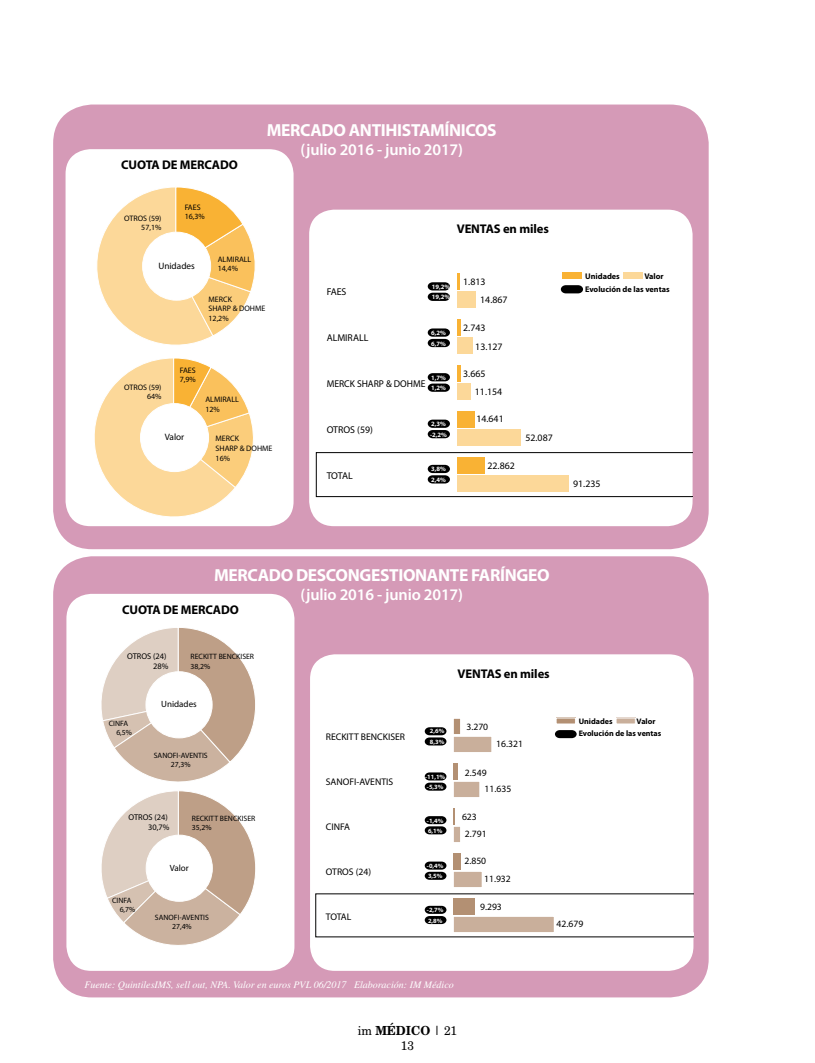
<style>
.page{position:relative;width:815px;height:1063px;background:#fff}
.page>*{position:absolute;margin:0;border:0;box-sizing:border-box;transform-origin:0 0}
.t1{font:700 17.5px "Myriad Pro";letter-spacing:-.02em;color:#fff}
.t2{font:600 16.25px "Myriad Pro";letter-spacing:-.01em;color:#fff}
.t3{font:700 12.62px "Myriad Pro";letter-spacing:-.01em;color:#000}
.t4{font:12.5px/15px "New Brunswick";color:#000;text-align:center;scale:.95 1}
.t5{font:italic 10px "Times";color:#fff}
.t6{font:9.88px "Myriad Pro";color:#000}
.t7{font:9.62px "Myriad Pro";color:#000}
.t8{font:9.25px "Myriad Pro";color:#000}
.t9{font:9px "Myriad Pro";color:#000}
.t10{font:8.38px/10px "Myriad Pro";color:#000;text-align:right}
.t11{font:700 8.25px/12.8px "Myriad Pro";color:#000}
.t12{font:8px/9.5px "Myriad Pro";color:#000}
.t13{font:700 8px/12.5px "Myriad Pro";color:#000}
.t14{font:7.75px/9.2px "Myriad Pro";color:#000}
.t15{font:700 6.62px/10.8px "Myriad Pro";color:#f6f6f6}
.t16{font:700 6.38px/10.5px "Myriad Pro";color:#f6f6f6}
.s1{font-weight:700}
</style>
<div class="page">
<div style="left:53px;top:105px;width:656px;height:444px;background:#d59ab7;border-radius:39px"></div>
<div style="left:66px;top:149px;width:228px;height:377px;background:#fff;border-radius:25px"></div>
<div style="left:309px;top:210px;width:384px;height:316px;background:#fff;border-radius:25px"></div>
<svg style="left:97px;top:187px;width:158px;height:158px"></svg>
<div style="left:143px;top:232px;width:68px;height:68px;background:#fff;border-radius:50%"></div>
<div style="left:142px;top:232px;width:69px;height:69px;border:1px solid #fff;border-radius:50%"></div>
<svg style="left:94px;top:358px;width:159px;height:159px"></svg>
<div style="left:141px;top:404px;width:68px;height:68px;background:#fff;border-radius:50%"></div>
<div style="left:140px;top:403px;width:69px;height:69px;border:1px solid #fff;border-radius:50%"></div>
<svg style="left:428px;top:328px;width:22px;height:19px"></svg>
<div style="left:457px;top:292px;width:18px;height:16px;background:#fcd899"></div>
<div style="left:457px;top:338px;width:16px;height:16px;background:#fcd899"></div>
<div style="left:457px;top:384px;width:13px;height:16px;background:#fcd899"></div>
<div style="left:457px;top:430px;width:64px;height:16px;background:#fcd899"></div>
<svg style="left:457px;top:273px;width:3px;height:17px"></svg>
<hr style="left:457px;top:319px;width:4px;height:17px;background:#f9b234">
<hr style="left:457px;top:365px;width:4px;height:17px;background:#f9b234">
<div style="left:457px;top:411px;width:17px;height:17px;background:#f9b234"></div>
<svg style="left:316px;top:452px;width:377px;height:59px"></svg>
<svg style="left:428px;top:282px;width:22px;height:19px"></svg>
<svg style="left:428px;top:373px;width:22px;height:19px"></svg>
<svg style="left:428px;top:420px;width:22px;height:18px"></svg>
<svg style="left:561px;top:285px;width:22px;height:8px"></svg>
<div style="left:562px;top:273px;width:20px;height:6px;background:#f9b234"></div>
<div style="left:623px;top:273px;width:20px;height:6px;background:#fcd899"></div>
<div style="left:53px;top:556px;width:656px;height:441px;background:#d59ab7;border-radius:39px"></div>
<div style="left:66px;top:594px;width:228px;height:377px;background:#fff;border-radius:25px"></div>
<div style="left:310px;top:654px;width:383px;height:317px;background:#fff;border-radius:25px"></div>
<svg style="left:425px;top:772px;width:21px;height:19px"></svg>
<div style="left:453px;top:736px;width:39px;height:17px;background:#c9af9b"></div>
<div style="left:453px;top:736px;width:39px;height:17px;border:1px solid #fff"></div>
<div style="left:453px;top:781px;width:27px;height:17px;background:#c9af9b"></div>
<div style="left:453px;top:781px;width:27px;height:17px;border:1px solid #fff"></div>
<div style="left:453px;top:826px;width:8px;height:17px;background:#c9af9b"></div>
<div style="left:453px;top:826px;width:8px;height:17px;border:1px solid #fff"></div>
<div style="left:453px;top:871px;width:29px;height:17px;background:#c9af9b"></div>
<div style="left:453px;top:871px;width:30px;height:17px;border:1px solid #fff"></div>
<div style="left:453px;top:718px;width:8px;height:17px;background:#b39073"></div>
<div style="left:453px;top:718px;width:8px;height:17px;border:1px solid #fff"></div>
<div style="left:453px;top:763px;width:5px;height:17px;background:#b39073"></div>
<svg style="left:453px;top:808px;width:2px;height:17px"></svg>
<div style="left:453px;top:853px;width:8px;height:17px;background:#b39073"></div>
<svg style="left:316px;top:894px;width:378px;height:56px"></svg>
<svg style="left:425px;top:727px;width:21px;height:18px"></svg>
<svg style="left:425px;top:816px;width:21px;height:18px"></svg>
<svg style="left:425px;top:862px;width:21px;height:18px"></svg>
<svg style="left:555px;top:730px;width:22px;height:8px"></svg>
<div style="left:556px;top:718px;width:19px;height:6px;background:#b39073"></div>
<div style="left:616px;top:718px;width:19px;height:6px;background:#c9af9b"></div>
<div style="left:616px;top:718px;width:20px;height:6px;border:1px solid #fff"></div>
<svg style="left:101px;top:628px;width:154px;height:154px"></svg>
<div style="left:146px;top:672px;width:66px;height:66px;background:#fff;border-radius:50%"></div>
<div style="left:146px;top:671px;width:66px;height:67px;border:1px solid #fff;border-radius:50%"></div>
<svg style="left:101px;top:791px;width:155px;height:154px"></svg>
<div style="left:146px;top:835px;width:66px;height:66px;background:#fff;border-radius:50%"></div>
<div style="left:146px;top:835px;width:67px;height:67px;border:1px solid #fff;border-radius:50%"></div>
<h3 class="t3" style="left:121px;top:157px;width:118px">CUOTA DE MERCADO</h3>
<p class="t12" style="left:124px;top:213px;width:39px;text-align:right">OTROS (59)<br>57,1%</p>
<p class="t12" style="left:185px;top:202px;width:22px">FAES<br>16,3%</p>
<h1 class="t1" style="left:267px;top:119px;width:231px">MERCADO ANTIHISTAMÍNICOS</h1>
<h2 class="t2" style="left:301px;top:139px;width:164px">(julio 2016 - junio 2017)</h2>
<h3 class="t3" style="left:457px;top:221px;width:94px">VENTAS en miles</h3>
<p class="t8" style="left:158px;top:260px;width:38px">Unidades</p>
<p class="t12" style="left:218px;top:254px;width:35px">ALMIRALL<br>14,4%</p>
<p class="t12" style="left:209px;top:294px;width:58px">MERCK<br>SHARP &amp; DOHME<br>12,2%</p>
<p class="t12" style="left:124px;top:382px;width:39px;text-align:right">OTROS (59)<br>64%</p>
<p class="t12" style="left:180px;top:365px;width:18px">FAES<br>7,9%</p>
<p class="t8" style="left:165px;top:432px;width:21px">Valor</p>
<p class="t12" style="left:205px;top:395px;width:35px">ALMIRALL<br>12%</p>
<p class="t12" style="left:216px;top:434px;width:58px">MERCK<br>SHARP &amp; DOHME<br>16%</p>
<p class="t15" style="left:432px;top:281px;width:20px">19,2%<br>19,2%</p>
<p class="t15" style="left:431px;top:327px;width:16px">6,2%<br>6,7%</p>
<p class="t15" style="left:431px;top:372px;width:16px">1,7%<br>1,2%</p>
<p class="t15" style="left:430px;top:418px;width:18px">2,3% -2,2%</p>
<p class="t15" style="left:431px;top:464px;width:16px">3,8%<br>2,4%</p>
<p class="t6" style="left:327px;top:286px;width:21px">FAES</p>
<p class="t6" style="left:327px;top:332px;width:43px">ALMIRALL</p>
<p class="t6" style="left:327px;top:378px;width:100px">MERCK SHARP &amp; DOHME</p>
<p class="t6" style="left:327px;top:424px;width:48px">OTROS (59)</p>
<p class="t6" style="left:327px;top:470px;width:28px">TOTAL</p>
<p class="t6" style="left:463px;top:276px;width:24px">1.813</p>
<p class="t6" style="left:463px;top:321px;width:24px">2.743</p>
<p class="t6" style="left:480px;top:293px;width:29px">14.867</p>
<p class="t6" style="left:475px;top:341px;width:29px">13.127</p>
<p class="t6" style="left:475px;top:386px;width:29px">11.154</p>
<p class="t6" style="left:463px;top:368px;width:24px">3.665</p>
<p class="t6" style="left:476px;top:413px;width:29px">14.641</p>
<p class="t6" style="left:487px;top:460px;width:29px">22.862</p>
<p class="t6" style="left:525px;top:431px;width:29px">52.087</p>
<p class="t11" style="left:585px;top:270px;width:36px">Unidades</p>
<p class="t11" style="left:585px;top:270px;width:86px;text-indent:59px">Valor<br>Evolución de las ventas</p>
<p class="t6" style="left:573px;top:478px;width:29px">91.235</p>
<h1 class="t1" style="left:214px;top:564px;width:337px">MERCADO DESCONGESTIONANTE FARÍNGEO</h1>
<h2 class="t2" style="left:301px;top:584px;width:164px">(julio 2016 - junio 2017)</h2>
<h3 class="t3" style="left:122px;top:601px;width:118px">CUOTA DE MERCADO</h3>
<p class="t10" style="left:127px;top:651px;width:43px">OTROS (24)<br>28%</p>
<p class="t14" style="left:191px;top:652px;width:65px">RECKITT BENCKISER<br>38,2%</p>
<p class="t9" style="left:161px;top:699px;width:37px">Unidades</p>
<h3 class="t3" style="left:458px;top:666px;width:94px">VENTAS en miles</h3>
<p class="t14" style="left:116px;top:719px;width:17px;text-indent:-8px">CINFA<br>6,5%</p>
<p class="t14" style="left:154px;top:751px;width:55px;text-align:center">SANOFI-AVENTIS<br>27,3%</p>
<p class="t10" style="left:128px;top:812px;width:43px">OTROS (24)<br>30,7%</p>
<p class="t14" style="left:192px;top:814px;width:65px">RECKITT BENCKISER<br>35,2%</p>
<p class="t14" style="left:120px;top:895px;width:17px;text-indent:-8px">CINFA<br>6,7%</p>
<p class="t9" style="left:170px;top:862px;width:21px">Valor</p>
<p class="t14" style="left:155px;top:912px;width:55px;text-align:center">SANOFI-AVENTIS<br>27,4%</p>
<p class="t7" style="left:326px;top:730px;width:81px">RECKITT BENCKISER</p>
<p class="t7" style="left:326px;top:775px;width:69px">SANOFI-AVENTIS</p>
<p class="t7" style="left:326px;top:821px;width:26px">CINFA</p>
<p class="t7" style="left:326px;top:866px;width:47px">OTROS (24)</p>
<p class="t7" style="left:326px;top:911px;width:27px">TOTAL</p>
<p class="t16" style="left:430px;top:726px;width:16px">2,6%<br>8,3%</p>
<p class="t16" style="left:425px;top:771px;width:22px">-11,1% -5,3%</p>
<p class="t16" style="left:427px;top:815px;width:18px">-1,4%<br>6,1%</p>
<p class="t16" style="left:427px;top:860px;width:18px">-0,4%<br>3,5%</p>
<p class="t16" style="left:427px;top:905px;width:18px">-2,7%<br>2,8%</p>
<p class="t7" style="left:466px;top:721px;width:23px">3.270</p>
<p class="t7" style="left:465px;top:766px;width:23px">2.549</p>
<p class="t7" style="left:462px;top:811px;width:16px">623</p>
<p class="t7" style="left:464px;top:854px;width:23px">2.850</p>
<p class="t7" style="left:496px;top:738px;width:28px">16.321</p>
<p class="t7" style="left:485px;top:783px;width:28px">11.635</p>
<p class="t7" style="left:465px;top:828px;width:23px">2.791</p>
<p class="t7" style="left:484px;top:873px;width:28px">11.932</p>
<p class="t7" style="left:480px;top:901px;width:23px">9.293</p>
<p class="t5" style="left:84px;top:979px;width:371px">Fuente: QuintilesIMS, sell out, NPA. Valor en euros PVL 06/2017 Elaboración: IM Médico</p>
<h3 class="t4" style="left:358px;top:1023px;width:106px">im <span class="s1">MÉDICO</span> | 21<br>13</h3>
<p class="t13" style="left:579px;top:715px;width:35px">Unidades</p>
<p class="t13" style="left:579px;top:715px;width:84px;text-indent:58px">Valor<br>Evolución de las ventas</p>
<p class="t7" style="left:557px;top:918px;width:28px">42.679</p>
</div>
